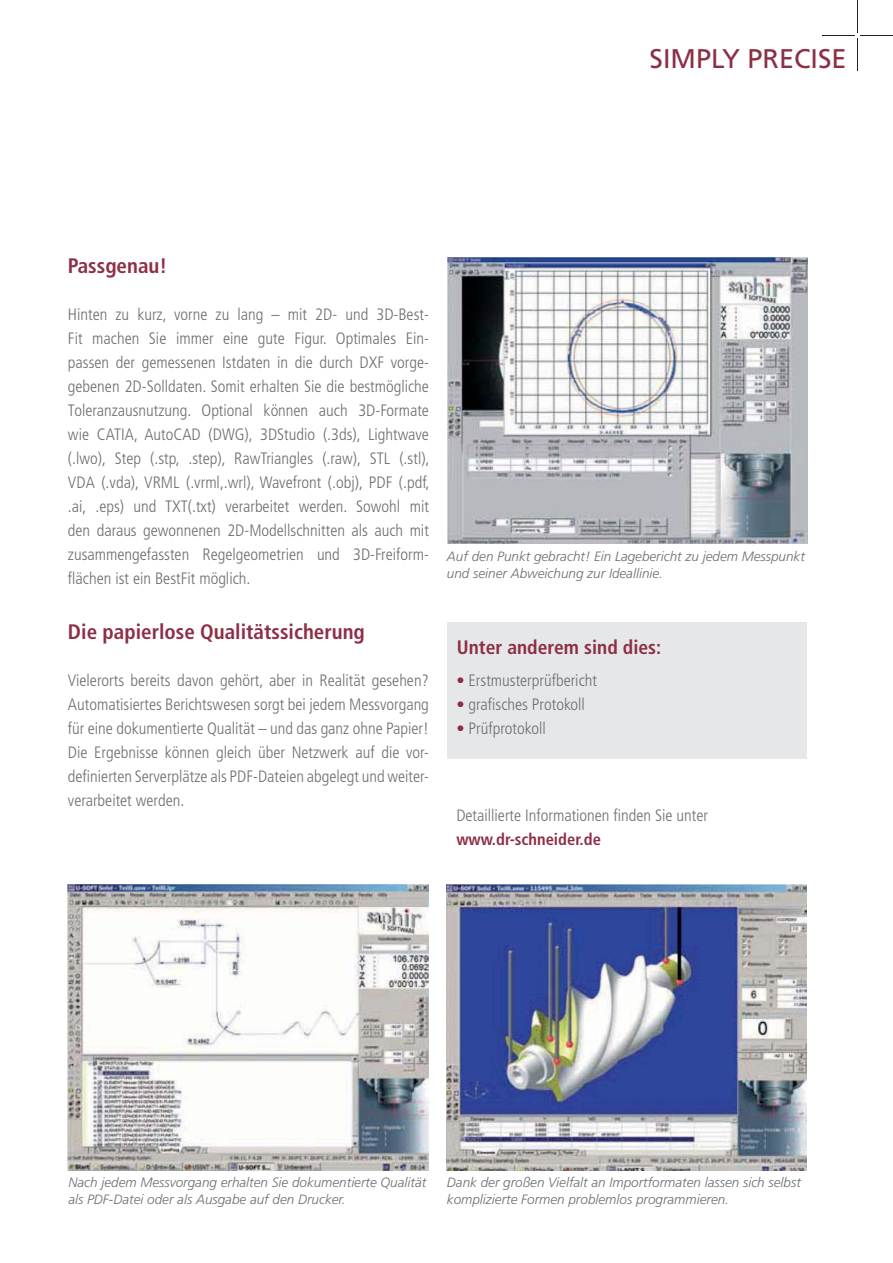
<style>
.page{position:relative;width:893px;height:1263px;background:#fff}
.page>*{position:absolute;margin:0;border:0;box-sizing:border-box;transform-origin:0 0}
.t1{font:27px "Frutiger";color:#8d2f45}
.t2{font:700 condensed 21px "Frutiger";color:#8d2f45}
.t3{font:700 condensed 19.5px "Frutiger";color:#8d2f45}
.t4{font:300 condensed 16.5px/24px "Frutiger";color:#6d6e70;text-align:justify}
.t5{font:700 condensed 16.5px "Frutiger";color:#8d2f45}
.t6{font:italic 300 13.5px/16.5px "Frutiger";color:#6d6e70}
.s1{color:#8d2f45}
</style>
<div class="page">
<hr style="left:857px;top:0;width:1px;height:32px;background:#231f20">
<hr style="left:861px;top:35px;width:32px;height:1px;background:#231f20">
<hr style="left:823px;top:35px;width:32px;height:1px;background:#231f20">
<hr style="left:857px;top:38px;width:1px;height:33px;background:#231f20">
<img style="left:447px;top:257px;width:361px;height:287px">
<img style="left:446px;top:884px;width:361px;height:286px">
<img style="left:68px;top:885px;width:360px;height:286px">
<div style="left:447px;top:623px;width:360px;height:136px;background:#e6e7e8"></div>
<h1 class="t1" style="left:649px;top:48px;width:199px">SIMPLY PRECISE</h1>
<p class="t2" style="left:68px;top:257px;width:101px">Passgenau!</p>
<p class="t4" style="left:68px;top:304px;width:363px">Hinten zu kurz, vorne zu lang – mit 2D- und 3D-Best-Fit machen Sie immer eine gute Figur. Optimales Ein&shy;passen der gemessenen Istdaten in die durch DXF vorge&shy;gebenen 2D-Solldaten. Somit erhalten Sie die bestmögliche Toleranzausnutzung. Optional können auch 3D-Formate wie CATIA, AutoCAD (DWG), 3DStudio (.3ds), Lightwave (.lwo), Step (.stp, .step), RawTriangles (.raw), STL (.stl), VDA (.vda), VRML (.vrml,.wrl), Wavefront (.obj), PDF (.pdf, .ai, .eps) und TXT(.txt) verarbeitet werden. Sowohl mit den daraus gewonnenen 2D-Modellschnitten als auch mit zusammengefassten Regelgeometrien und 3D-Freiform&shy;flächen ist ein BestFit möglich.</p>
<p class="t2" style="left:68px;top:623px;width:298px">Die papierlose Qualitätssicherung</p>
<p class="t4" style="left:68px;top:670px;width:362px">Vielerorts bereits davon gehört, aber in Realität gesehen?<br>Automatisiertes Berichtswesen sorgt bei jedem Messvorgang für eine dokumentierte Qualität – und das ganz ohne Papier!<br>Die Ergebnisse können gleich über Netzwerk auf die vor&shy;definierten Serverplätze als PDF-Dateien abgelegt und weiter&shy;verarbeitet werden.</p>
<p class="t6" style="left:447px;top:549px;width:359px">Auf den Punkt gebracht! Ein Lagebericht zu jedem Messpunkt und seiner Abweichung zur Ideallinie.</p>
<p class="t3" style="left:457px;top:639px;width:206px">Unter anderem sind dies:</p>
<p class="t4" style="left:456px;top:670px;width:142px"><span class="s1">•</span> Erstmusterprüfbericht</p>
<p class="t4" style="left:456px;top:694px;width:130px"><span class="s1">•</span> grafisches Protokoll</p>
<p class="t4" style="left:456px;top:718px;width:91px"><span class="s1">•</span> Prüfprotokoll</p>
<p class="t4" style="left:456px;top:805px;width:253px">Detaillierte Informationen finden Sie unter</p>
<p class="t5" style="left:456px;top:833px;width:146px">www.dr-schneider.de</p>
<p class="t6" style="left:68px;top:1175px;width:359px">Nach jedem Messvorgang erhalten Sie dokumentierte Qualität als PDF-Datei oder als Ausgabe auf den Drucker.</p>
<p class="t6" style="left:447px;top:1175px;width:355px">Dank der großen Vielfalt an Importformaten lassen sich selbst komplizierte Formen problemlos programmieren.</p>
</div>
